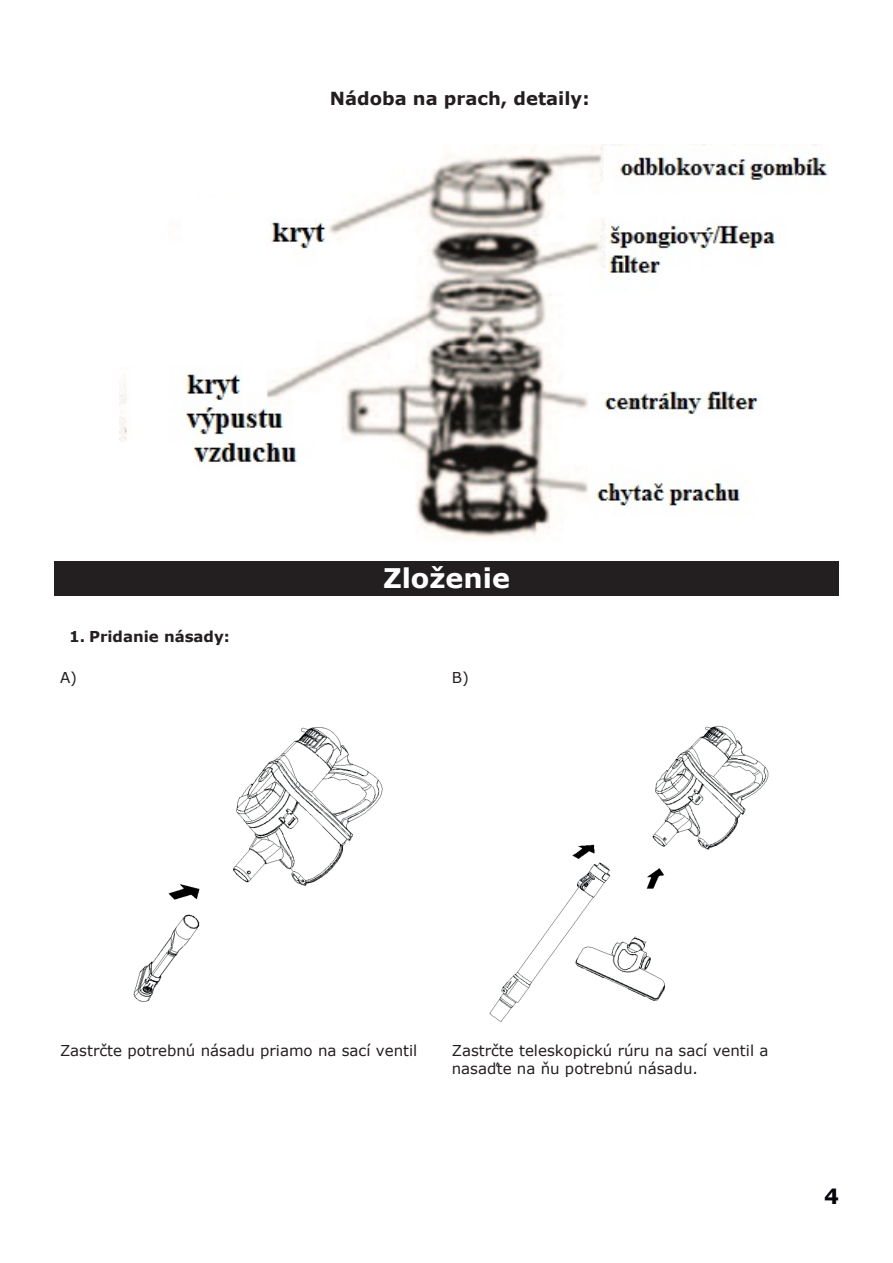
<style>
.page{position:relative;width:893px;height:1263px;background:#fff}
.page>*{position:absolute;margin:0;border:0;box-sizing:border-box;transform-origin:0 0}
.t1{font:700 27px "Verdana";color:#fff}
.t2{font:700 21px "Verdana";color:#03040a}
.t3{font:700 18px "Verdana";color:#231f20}
.t4{font:15px/18px "Verdana";color:#231f20}
.t5{font:700 15px "Verdana";color:#231f20}
</style>
<div class="page">
<div style="left:54px;top:561px;width:785px;height:34px;background:#231f20"></div>
<img style="left:133px;top:727px;width:250px;height:275px">
<img style="left:489px;top:725px;width:280px;height:297px">
<img style="left:119px;top:145px;width:710px;height:395px">
<p class="t3" style="left:330px;top:86px;width:261px">Nádoba na prach, detaily:</p>
<h1 class="t1" style="left:383px;top:559px;width:128px">Zloženie</h1>
<p class="t5" style="left:69px;top:626px;width:162px">1. Pridanie násady:</p>
<p class="t4" style="left:60px;top:668px;width:19px">A)</p>
<p class="t4" style="left:452px;top:668px;width:19px">B)</p>
<p class="t4" style="left:60px;top:1042px;width:359px">Zastrčte potrebnú násadu priamo na sací ventil</p>
<p class="t4" style="left:452px;top:1042px;width:318px">Zastrčte teleskopickú rúru na sací ventil a nasaďte na ňu potrebnú násadu.</p>
<h2 class="t2" style="left:824px;top:1182px;width:16px">4</h2>
</div>
